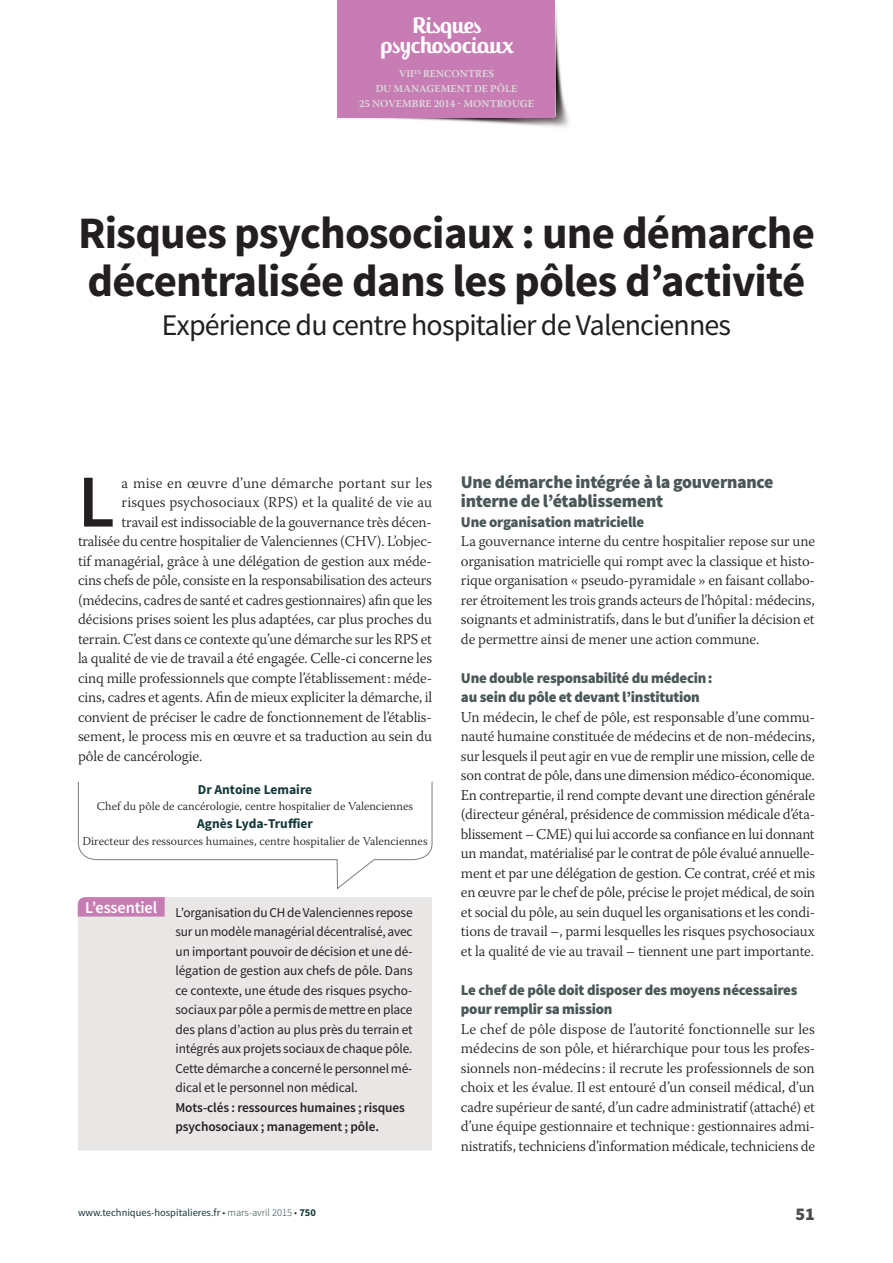
<style>
.page{position:relative;width:893px;height:1263px;background:#fff}
.page>*{position:absolute;margin:0;border:0;box-sizing:border-box;transform-origin:0 0}
.t1{font:600 74.7px "Source Sans Pro";color:#231f20}
.t2{font:700 45px/48px "Source Sans Pro";letter-spacing:-.02em;color:#231f20}
.t3{font:30px "Source Sans Pro";letter-spacing:-.03em;color:#231f20}
.t4{font:700 24px/19.5px "Jackie";letter-spacing:-.01em;color:#fff;text-align:center}
.t5{font:900 18px/19.5px "Source Sans Pro";letter-spacing:-.02em;color:#4a5657}
.t6{font:900 18px "Source Sans Pro";color:#4b4c4d}
.t7{font:600 16.5px "Source Sans Pro";letter-spacing:-.01em;color:#fff}
.t8{font:300 15px/19.5px "Warnock Pro";letter-spacing:-.01em;color:#231f20;text-align:justify}
.t9{font:900 15px/19.5px "Source Sans Pro";letter-spacing:-.02em;color:#4a5657}
.t10{font:300 15px "Warnock Pro";letter-spacing:.015em;color:#231f20}
.t11{font:13.5px/19.5px "Source Sans Pro";letter-spacing:-.015em;color:#231f20;text-align:justify}
.t12{font:600 13.5px/19.5px "Source Sans Pro";letter-spacing:-.01em;color:#231f20}
.t13{font:700 13.5px "Source Sans Pro";color:#143738}
.t14{font:300 12px "Warnock Pro";color:#231f20}
.t15{font:600 10.5px/15px "Warnock Pro";letter-spacing:.005em;color:#dcdcdd;text-align:center}
.t16{font:10.5px "Source Sans Pro";color:#143738}
.s1{font-weight:300}
.s2{font-weight:700}
</style>
<div class="page">
<img style="left:337px;top:5px;width:232px;height:122px">
<div style="left:337px;top:0;width:218px;height:117px;background:#c77db4"></div>
<div style="left:78px;top:897px;width:354px;height:254px;background:#e9e7e6"></div>
<svg style="left:78px;top:781px;width:355px;height:109px"></svg>
<svg style="left:78px;top:897px;width:87px;height:20px;background:#c880b5"></svg>
<h3 class="t4" style="left:380px;top:16px;width:135px">Risques psychosociaux</h3>
<p class="t15" style="left:359px;top:66px;width:176px">VII<sup>ES</sup> RENCONTRES<br>DU MANAGEMENT DE PÔLE<br>25 NOVEMBRE 2014 - MONTROUGE</p>
<h2 class="t2" style="left:78px;top:211px;width:738px">Risques psychosociaux : une démarche décentralisée dans les pôles d’activité</h2>
<h3 class="t3" style="left:162px;top:307px;width:571px">Expérience du centre hospitalier de Valenciennes</h3>
<h1 class="t1" style="left:78px;top:455px;width:38px">L</h1>
<p class="t10" style="left:122px;top:474px;width:312px">a mise en œuvre d’une démarche portant sur les</p>
<p class="t8" style="left:122px;top:492px;width:312px">risques psychosociaux (RPS) et la qualité de vie au</p>
<p class="t8" style="left:122px;top:512px;width:312px">travail est indissociable de la gouvernance très décen-</p>
<p class="t8" style="left:78px;top:531px;width:356px">tralisée du centre hospitalier de Valenciennes (CHV). L’objec-</p>
<p class="t8" style="left:78px;top:551px;width:355px">tif managérial, grâce à une délégation de gestion aux méde-</p>
<p class="t8" style="left:78px;top:570px;width:355px">cins chefs de pôle, consiste en la responsabilisation des acteurs</p>
<p class="t8" style="left:78px;top:590px;width:356px">(médecins, cadres de santé et cadres gestionnaires) afin que les</p>
<p class="t8" style="left:78px;top:609px;width:356px">décisions prises soient les plus adaptées, car plus proches du</p>
<p class="t8" style="left:78px;top:629px;width:356px">terrain. C’est dans ce contexte qu’une démarche sur les RPS et</p>
<p class="t8" style="left:78px;top:648px;width:356px">la qualité de vie de travail a été engagée. Celle-ci concerne les</p>
<p class="t8" style="left:78px;top:668px;width:356px">cinq mille professionnels que compte l’établissement : méde-</p>
<p class="t8" style="left:78px;top:687px;width:356px">cins, cadres et agents. Afin de mieux expliciter la démarche, il</p>
<p class="t8" style="left:78px;top:707px;width:356px">convient de préciser le cadre de fonctionnement de l’établis-</p>
<p class="t8" style="left:78px;top:726px;width:356px">sement, le process mis en œuvre et sa traduction au sein du</p>
<p class="t8" style="left:78px;top:746px;width:126px">pôle de cancérologie.</p>
<p class="t13" style="left:198px;top:780px;width:116px">Dr Antoine Lemaire</p>
<p class="t14" style="left:97px;top:799px;width:318px">Chef du pôle de cancérologie, centre hospitalier de Valenciennes</p>
<p class="t13" style="left:197px;top:815px;width:117px">Agnès Lyda-Truffier</p>
<p class="t14" style="left:82px;top:833px;width:347px">Directeur des ressources humaines, centre hospitalier de Valenciennes</p>
<p class="t7" style="left:85px;top:897px;width:74px">L’essentiel</p>
<p class="t11" style="left:176px;top:903px;width:239px">L’organisation du CH de Valenciennes repose sur un modèle managérial décentralisé, avec un important pouvoir de décision et une dé&shy;légation de gestion aux chefs de pôle. Dans ce contexte, une étude des risques psycho&shy;sociaux par pôle a permis de mettre en place des plans d’action au plus près du terrain et intégrés aux projets sociaux de chaque pôle.<br>Cette démarche a concerné le personnel mé&shy;dical et le personnel non médical.</p>
<p class="t12" style="left:176px;top:1098px;width:231px">Mots-clés : ressources humaines ; risques psychosociaux ; management ; pôle.</p>
<p class="t16" style="left:78px;top:1205px;width:239px">www.techniques-hospitalieres.fr <span class="s1">• mars-avril 2015 •</span> <span class="s2">750</span></p>
<p class="t5" style="left:461px;top:473px;width:314px">Une démarche intégrée à la gouvernance interne de l’établissement</p>
<p class="t9" style="left:461px;top:512px;width:185px">Une organisation matricielle</p>
<p class="t8" style="left:461px;top:531px;width:356px">La gouvernance interne du centre hospitalier repose sur une organisation matricielle qui rompt avec la classique et histo&shy;rique organisation « pseudo-pyramidale » en faisant collabo&shy;rer étroitement les trois grands acteurs de l’hôpital : médecins, soignants et administratifs, dans le but d’unifier la décision et de permettre ainsi de mener une action commune.</p>
<p class="t9" style="left:461px;top:668px;width:253px">Une double responsabilité du médecin : au sein du pôle et devant l’institution</p>
<p class="t8" style="left:461px;top:707px;width:356px">Un médecin, le chef de pôle, est responsable d’une commu&shy;nauté humaine constituée de médecins et de non-médecins, sur lesquels il peut agir en vue de remplir une mission, celle de son contrat de pôle, dans une dimension médico-économique.<br>En contrepartie, il rend compte devant une direction générale (directeur général, présidence de commission médicale d’éta&shy;blissement – CME) qui lui accorde sa confiance en lui donnant un mandat, matérialisé par le contrat de pôle évalué annuelle&shy;ment et par une délégation de gestion. Ce contrat, créé et mis en œuvre par le chef de pôle, précise le projet médical, de soin et social du pôle, au sein duquel les organisations et les condi&shy;tions de travail –, parmi lesquelles les risques psychosociaux et la qualité de vie au travail – tiennent une part importante.</p>
<p class="t9" style="left:461px;top:980px;width:338px">Le chef de pôle doit disposer des moyens nécessaires pour remplir sa mission</p>
<p class="t8" style="left:461px;top:1019px;width:356px">Le chef de pôle dispose de l’autorité fonctionnelle sur les médecins de son pôle, et hiérarchique pour tous les profes&shy;sionnels non-médecins : il recrute les professionnels de son choix et les évalue. Il est entouré d’un conseil médical, d’un cadre supérieur de santé, d’un cadre administratif (attaché) et d’une équipe gestionnaire et technique : gestionnaires admi&shy;nistratifs, techniciens d’information médicale, techniciens de</p>
<p class="t6" style="left:795px;top:1202px;width:21px">51</p>
</div>
